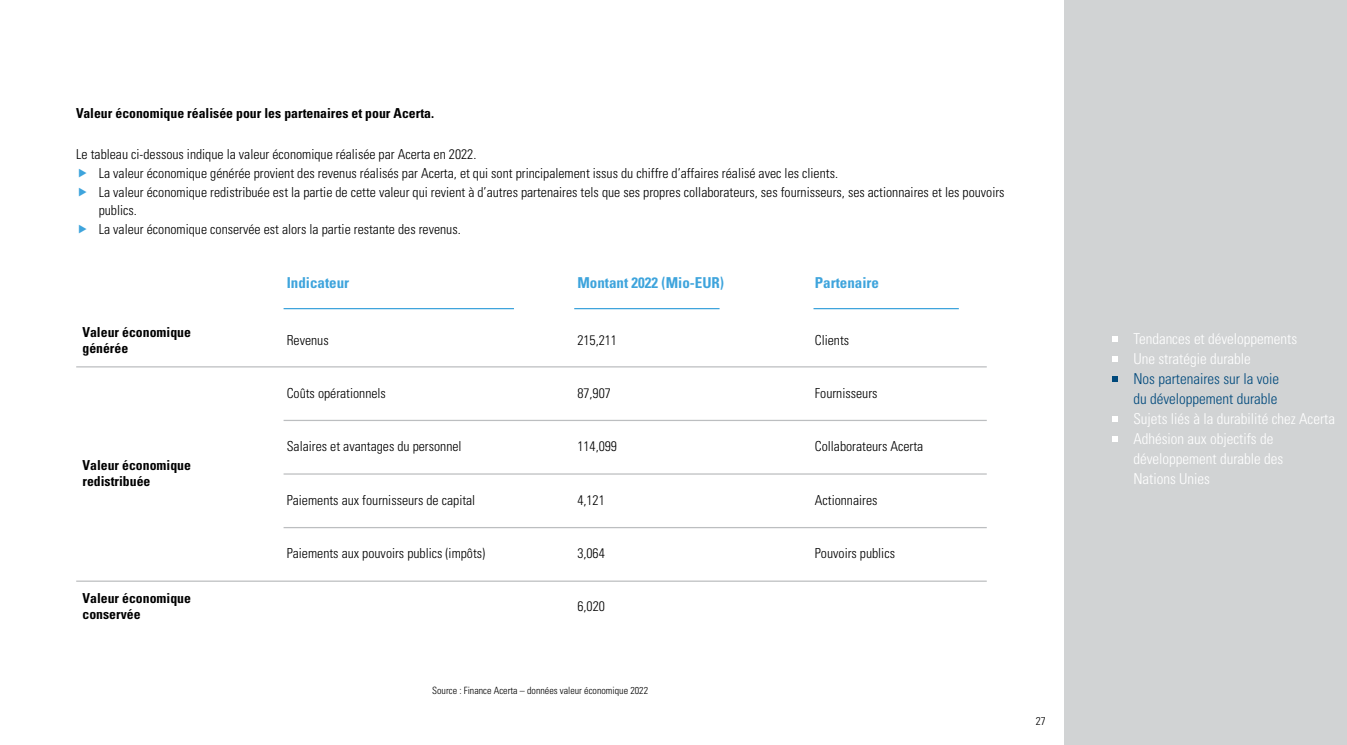
<style>
.page{position:relative;width:1347px;height:745px;background:#fff}
.page>*{position:absolute;margin:0;border:0;box-sizing:border-box;transform-origin:0 0}
.t1{font:300 condensed 15px/20px "Univers LT Std";color:#fff}
.t2{font:300 condensed 15px/20px "Univers LT Std";color:#00497c}
.t3{font:700 condensed 15px "Univers LT Std";color:#3ea4dc}
.t4{font:300 condensed 13.75px/18.8px "Univers LT Std";color:#000}
.t5{font:700 condensed 13.75px/16.2px "Univers LT Std";color:#000}
.t6{font:300 condensed 11.25px "Univers LT Std";color:#000}
.t7{font:300 condensed 10px "Univers LT Std";color:#000}
</style>
<div class="page">
<div style="left:1064px;top:0;width:282px;height:744px;background:#d1d3d4"></div>
<svg style="left:76px;top:367px;width:207px;height:1px"></svg>
<svg style="left:283px;top:367px;width:291px;height:1px"></svg>
<svg style="left:574px;top:367px;width:237px;height:1px"></svg>
<svg style="left:811px;top:366px;width:176px;height:2px"></svg>
<svg style="left:283px;top:474px;width:291px;height:1px"></svg>
<svg style="left:574px;top:474px;width:237px;height:1px"></svg>
<svg style="left:811px;top:473px;width:176px;height:2px"></svg>
<hr style="left:283px;top:308px;width:231px;height:1px;background:#3ea4dc">
<hr style="left:76px;top:366px;width:910px;height:1px;background:#bcbec0">
<hr style="left:574px;top:308px;width:145px;height:1px;background:#3ea4dc">
<hr style="left:813px;top:308px;width:145px;height:1px;background:#3ea4dc">
<hr style="left:76px;top:580px;width:910px;height:1px;background:#bcbec0">
<hr style="left:283px;top:419px;width:703px;height:2px;background:#bcbec0">
<hr style="left:283px;top:473px;width:703px;height:1px;background:#bcbec0">
<hr style="left:283px;top:526px;width:703px;height:2px;background:#bcbec0">
<svg style="left:1112px;top:336px;width:5px;height:5px"></svg>
<svg style="left:1112px;top:356px;width:5px;height:5px"></svg>
<svg style="left:1112px;top:376px;width:5px;height:5px"></svg>
<svg style="left:1112px;top:416px;width:5px;height:5px"></svg>
<svg style="left:1112px;top:436px;width:5px;height:5px"></svg>
<p class="t5" style="left:76px;top:105px;width:359px">Valeur économique réalisée pour les partenaires et pour Acerta.</p>
<p class="t4" style="left:99px;top:145px;width:907px;text-indent:-22px">Le tableau ci-dessous indique la valeur économique réalisée par Acerta en 2022.<br>La valeur économique générée provient des revenus réalisés par Acerta, et qui sont principalement issus du chiffre d’affaires réalisé avec les clients.<br>La valeur économique redistribuée est la partie de cette valeur qui revient à d’autres partenaires tels que ses propres collaborateurs, ses fournisseurs, ses actionnaires et les pouvoirs publics.<br>La valeur économique conservée est alors la partie restante des revenus.</p>
<p class="t3" style="left:287px;top:273px;width:64px">Indicateur</p>
<p class="t3" style="left:577px;top:273px;width:148px">Montant 2022 (Mio-EUR)</p>
<p class="t3" style="left:815px;top:273px;width:66px">Partenaire</p>
<p class="t5" style="left:82px;top:323px;width:110px">Valeur économique générée</p>
<p class="t4" style="left:287px;top:330px;width:43px">Revenus</p>
<p class="t4" style="left:577px;top:330px;width:41px">215,211</p>
<p class="t4" style="left:815px;top:330px;width:36px">Clients</p>
<p class="t4" style="left:287px;top:383px;width:101px">Coûts opérationnels</p>
<p class="t4" style="left:577px;top:383px;width:35px">87,907</p>
<p class="t4" style="left:815px;top:383px;width:64px">Fournisseurs</p>
<p class="t5" style="left:82px;top:456px;width:110px">Valeur économique redistribuée</p>
<p class="t4" style="left:287px;top:437px;width:176px">Salaires et avantages du personnel</p>
<p class="t4" style="left:577px;top:437px;width:41px">114,099</p>
<p class="t4" style="left:815px;top:437px;width:110px">Collaborateurs Acerta</p>
<p class="t4" style="left:287px;top:490px;width:190px">Paiements aux fournisseurs de capital</p>
<p class="t4" style="left:577px;top:490px;width:29px">4,121</p>
<p class="t4" style="left:815px;top:490px;width:64px">Actionnaires</p>
<p class="t4" style="left:287px;top:543px;width:200px">Paiements aux pouvoirs publics (impôts)</p>
<p class="t4" style="left:577px;top:543px;width:29px">3,064</p>
<p class="t4" style="left:815px;top:543px;width:82px">Pouvoirs publics</p>
<p class="t5" style="left:82px;top:589px;width:110px">Valeur économique conservée</p>
<p class="t4" style="left:577px;top:596px;width:29px">6,020</p>
<p class="t7" style="left:432px;top:683px;width:217px">Source : Finance Acerta – données valeur économique 2022</p>
<p class="t6" style="left:1035px;top:713px;width:11px">27</p>
<p class="t1" style="left:1133px;top:328px;width:165px">Tendances et développements<br>Une stratégie durable</p>
<p class="t2" style="left:1133px;top:368px;width:147px">Nos partenaires sur la voie du développement durable</p>
<p class="t1" style="left:1133px;top:408px;width:203px">Sujets liés à la durabilité chez Acerta<br>Adhésion aux objectifs de développement durable des<br>Nations Unies</p>
</div>
